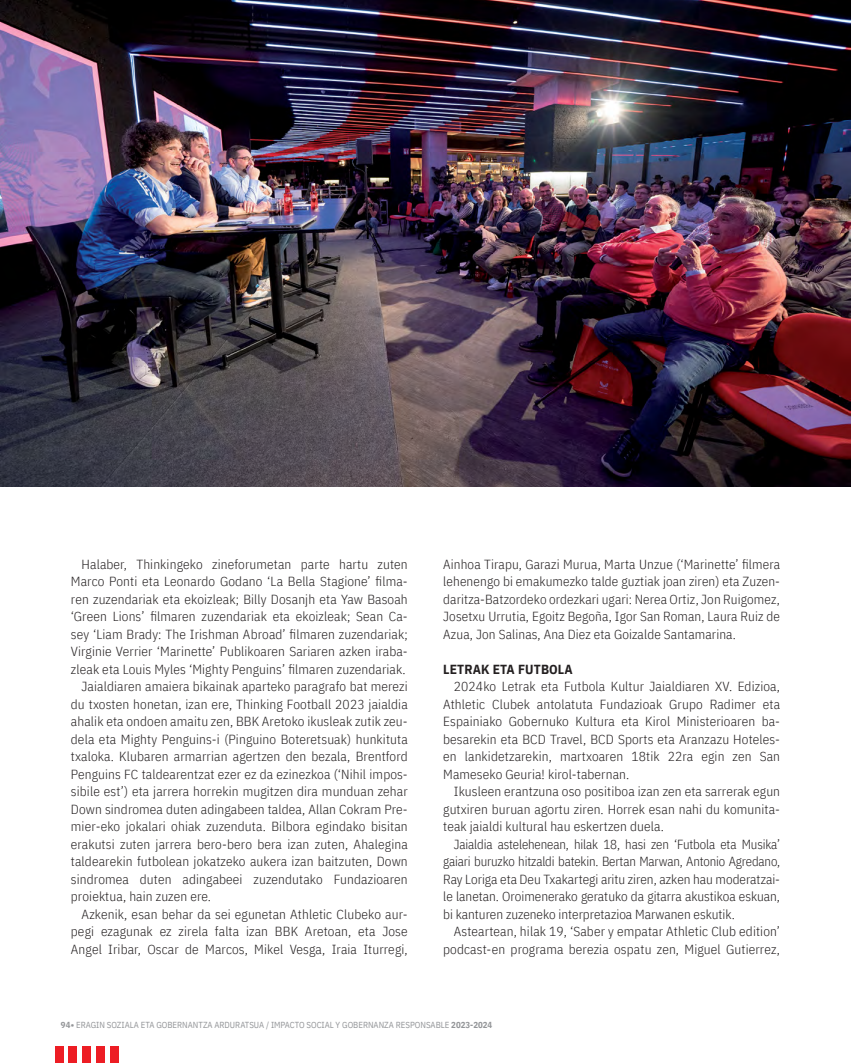
<style>
.page{position:relative;width:851px;height:1063px;background:#fff}
.page>*{position:absolute;margin:0;border:0;box-sizing:border-box;transform-origin:0 0}
.t1{font:300 13.12px/17.5px "IBM Plex Sans Cond";letter-spacing:.01em;color:#231f20;text-align:justify}
.t2{font:700 13.12px "IBM Plex Sans Cond";letter-spacing:.01em;color:#231f20}
.t3{font:8.75px "IBM Plex Sans Cond";color:#939598}
.s1{font-weight:700}
</style>
<div class="page">
<div style="left:55px;top:1046px;width:8px;height:17px;background:#ed1d24"></div>
<div style="left:69px;top:1046px;width:8px;height:17px;background:#ed1d24"></div>
<div style="left:83px;top:1046px;width:8px;height:17px;background:#ed1d24"></div>
<div style="left:97px;top:1046px;width:8px;height:17px;background:#ed1d24"></div>
<div style="left:111px;top:1046px;width:8px;height:17px;background:#ed1d24"></div>
<img style="left:0;top:0;width:850px;height:487px">
<hr style="left:850px;top:569px;width:1px;height:494px;background:#939598">
<p class="t1" style="left:81px;top:554px;width:327px">Halaber, Thinkingeko zineforumetan parte hartu zuten</p>
<p class="t1" style="left:71px;top:572px;width:338px">Marco Ponti eta Leonardo Godano ‘La Bella Stagione’ filma-</p>
<p class="t1" style="left:71px;top:589px;width:338px">ren zuzendariak eta ekoizleak; Billy Dosanjh eta Yaw Basoah</p>
<p class="t1" style="left:71px;top:607px;width:338px">‘Green Lions’ filmaren zuzendariak eta ekoizleak; Sean Ca-</p>
<p class="t1" style="left:71px;top:624px;width:338px">sey ‘Liam Brady: The Irishman Abroad’ filmaren zuzendariak;</p>
<p class="t1" style="left:71px;top:642px;width:338px">Virginie Verrier ‘Marinette’ Publikoaren Sariaren azken iraba-</p>
<p class="t1" style="left:71px;top:659px;width:336px">zleak eta Louis Myles ‘Mighty Penguins’ filmaren zuzendariak.</p>
<p class="t1" style="left:81px;top:677px;width:327px">Jaialdiaren amaiera bikainak aparteko paragrafo bat merezi</p>
<p class="t1" style="left:71px;top:694px;width:338px">du txosten honetan, izan ere, Thinking Football 2023 jaialdia</p>
<p class="t1" style="left:71px;top:712px;width:338px">ahalik eta ondoen amaitu zen, BBK Aretoko ikusleak zutik zeu-</p>
<p class="t1" style="left:71px;top:729px;width:338px">dela eta Mighty Penguins-i (Pinguino Boteretsuak) hunkituta</p>
<p class="t1" style="left:71px;top:747px;width:338px">txaloka. Klubaren armarrian agertzen den bezala, Brentford</p>
<p class="t1" style="left:71px;top:764px;width:338px">Penguins FC taldearentzat ezer ez da ezinezkoa (‘Nihil impos-</p>
<p class="t1" style="left:71px;top:782px;width:338px">sibile est’) eta jarrera horrekin mugitzen dira munduan zehar</p>
<p class="t1" style="left:71px;top:799px;width:338px">Down sindromea duten adingabeen taldea, Allan Cokram Pre-</p>
<p class="t1" style="left:71px;top:817px;width:338px">mier-eko jokalari ohiak zuzenduta. Bilbora egindako bisitan</p>
<p class="t1" style="left:71px;top:834px;width:338px">erakutsi zuten jarrera bero-bero bera izan zuten, Ahalegina</p>
<p class="t1" style="left:71px;top:852px;width:338px">taldearekin futbolean jokatzeko aukera izan baitzuten, Down</p>
<p class="t1" style="left:71px;top:869px;width:338px">sindromea duten adingabeei zuzendutako Fundazioaren</p>
<p class="t1" style="left:71px;top:887px;width:142px">proiektua, hain zuzen ere.</p>
<p class="t1" style="left:81px;top:904px;width:327px">Azkenik, esan behar da sei egunetan Athletic Clubeko aur-</p>
<p class="t1" style="left:71px;top:922px;width:338px">pegi ezagunak ez zirela falta izan BBK Aretoan, eta Jose</p>
<p class="t1" style="left:71px;top:939px;width:338px">Angel Iribar, Oscar de Marcos, Mikel Vesga, Iraia Iturregi,</p>
<p class="t1" style="left:443px;top:554px;width:338px">Ainhoa Tirapu, Garazi Murua, Marta Unzue (‘Marinette’ filmera lehenengo bi emakumezko talde guztiak joan ziren) eta Zuzen&shy;daritza-Batzordeko ordezkari ugari: Nerea Ortiz, Jon Ruigomez, Josetxu Urrutia, Egoitz Begoña, Igor San Roman, Laura Ruiz de Azua, Jon Salinas, Ana Diez eta Goizalde Santamarina.</p>
<p class="t2" style="left:443px;top:659px;width:131px">LETRAK ETA FUTBOLA</p>
<p class="t1" style="left:443px;top:677px;width:338px;text-indent:11px">2024ko Letrak eta Futbola Kultur Jaialdiaren XV. Edizioa, Athletic Clubek antolatuta Fundazioak Grupo Radimer eta Espainiako Gobernuko Kultura eta Kirol Ministerioaren ba&shy;besarekin eta BCD Travel, BCD Sports eta Aranzazu Hoteles&shy;en lankidetzarekin, martxoaren 18tik 22ra egin zen San Mameseko Geuria! kirol-tabernan.</p>
<p class="t1" style="left:443px;top:782px;width:338px;text-indent:11px">Ikusleen erantzuna oso positiboa izan zen eta sarrerak egun gutxiren buruan agortu ziren. Horrek esan nahi du komunita&shy;teak jaialdi kultural hau eskertzen duela.</p>
<p class="t1" style="left:443px;top:834px;width:338px;text-indent:11px">Jaialdia astelehenean, hilak 18, hasi zen ‘Futbola eta Musika’ gaiari buruzko hitzaldi batekin. Bertan Marwan, Antonio Agredano, Ray Loriga eta Deu Txakartegi aritu ziren, azken hau moderatzai&shy;le lanetan. Oroimenerako geratuko da gitarra akustikoa eskuan, bi kanturen zuzeneko interpretazioa Marwanen eskutik.</p>
<p class="t1" style="left:443px;top:922px;width:338px;text-align:right">Asteartean, hilak 19, ‘Saber y empatar Athletic Club edition’ podcast-en programa berezia ospatu zen, Miguel Gutierrez,</p>
<p class="t3" style="left:61px;top:1018px;width:432px"><span class="s1">94•</span> ERAGIN SOZIALA ETA GOBERNANTZA ARDURATSUA / IMPACTO SOCIAL Y GOBERNANZA RESPONSABLE <span class="s1">2023-2024</span></p>
</div>
